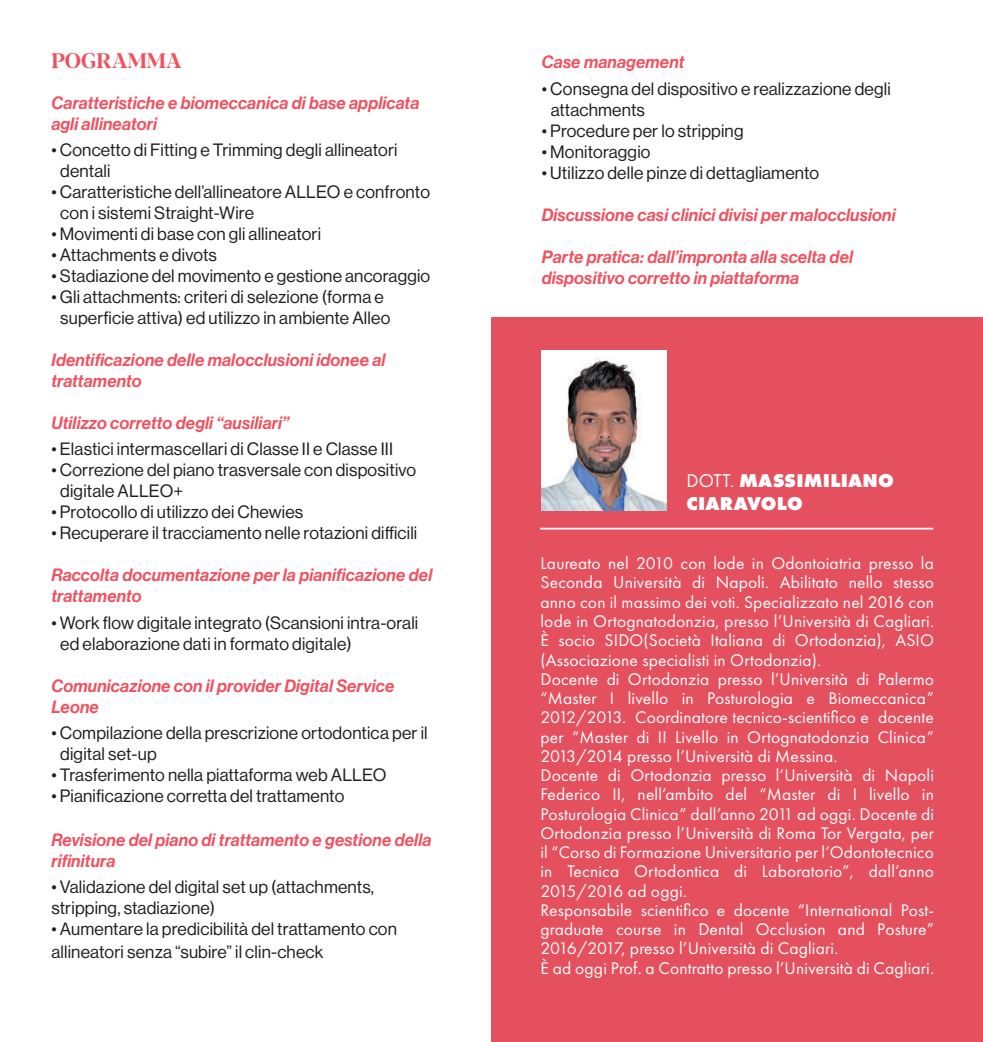
<style>
.page{position:relative;width:983px;height:1042px;background:#fff}
.page>*{position:absolute;margin:0;border:0;box-sizing:border-box;transform-origin:0 0}
.t1{font:700 21px "Blacker Display";color:#ef525e}
.t2{font:800 19.25px/22.8px "Futura PT";letter-spacing:.01em;color:#fff}
.t3{font:17.5px/19.2px "Futura PT";letter-spacing:.01em;color:#fff}
.t4{font:17.5px/21px "N Haas Grotesk DS Pro 55 Rg";letter-spacing:.01em;color:#231f20}
.t5{font:17.5px/21px "N Haas Grotesk DS Pro 66 Md It";letter-spacing:.01em;color:#ef5260}
.s1{font-weight:400}
</style>
<div class="page">
<div style="left:491px;top:317px;width:491px;height:725px;background:#e5505e"></div>
<hr style="left:540px;top:528px;width:393px;height:1px;background:#fff">
<img style="left:541px;top:350px;width:125px;height:160px">
<p class="t1" style="left:51px;top:50px;width:132px">POGRAMMA</p>
<p class="t5" style="left:51px;top:92px;width:369px">Caratteristiche e biomeccanica di base applicata agli allineatori</p>
<p class="t4" style="left:60px;top:139px;width:339px;text-indent:-9px">• Concetto di Fitting e Trimming degli allineatori dentali</p>
<p class="t4" style="left:60px;top:181px;width:371px;text-indent:-9px">• Caratteristiche dell’allineatore ALLEO e confronto con i sistemi Straight-Wire</p>
<p class="t4" style="left:51px;top:223px;width:271px">• Movimenti di base con gli allineatori</p>
<p class="t4" style="left:51px;top:244px;width:167px">• Attachments e divots</p>
<p class="t4" style="left:51px;top:265px;width:380px">• Stadiazione del movimento e gestione ancoraggio</p>
<p class="t4" style="left:51px;top:286px;width:340px;text-align:center">• Gli attachments: criteri di selezione (forma e superficie attiva) ed utilizzo in ambiente Alleo</p>
<p class="t5" style="left:51px;top:350px;width:335px">Identificazione delle malocclusioni idonee al trattamento</p>
<p class="t5" style="left:51px;top:413px;width:239px">Utilizzo corretto degli “ausiliari”</p>
<p class="t4" style="left:51px;top:439px;width:343px">• Elastici intermascellari di Classe II e Classe III</p>
<p class="t4" style="left:60px;top:460px;width:357px;text-indent:-9px">• Correzione del piano trasversale con dispositivo digitale ALLEO+</p>
<p class="t4" style="left:51px;top:502px;width:253px">• Protocollo di utilizzo dei Chewies</p>
<p class="t4" style="left:51px;top:523px;width:367px">• Recuperare il tracciamento nelle rotazioni difficili</p>
<p class="t5" style="left:51px;top:565px;width:382px">Raccolta documentazione per la pianificazione del trattamento</p>
<p class="t4" style="left:60px;top:612px;width:359px;text-indent:-9px">• Work flow digitale integrato (Scansioni intra-orali ed elaborazione dati in formato digitale)</p>
<p class="t5" style="left:51px;top:675px;width:344px">Comunicazione con il provider Digital Service<br>Leone</p>
<p class="t4" style="left:60px;top:722px;width:369px;text-indent:-9px">• Compilazione della prescrizione ortodontica per il digital set-up</p>
<p class="t4" style="left:51px;top:764px;width:336px">• Trasferimento nella piattaforma web ALLEO</p>
<p class="t4" style="left:51px;top:785px;width:294px">• Pianificazione corretta del trattamento</p>
<p class="t5" style="left:51px;top:829px;width:381px">Revisione del piano di trattamento e gestione della rifinitura</p>
<p class="t4" style="left:51px;top:876px;width:324px">• Validazione del digital set up (attachments, stripping, stadiazione)</p>
<p class="t4" style="left:51px;top:917px;width:347px;line-height:22.8px">• Aumentare la predicibilità del trattamento con allineatori senza “subire” il clin-check</p>
<p class="t5" style="left:541px;top:52px;width:144px">Case management</p>
<p class="t4" style="left:550px;top:78px;width:341px;text-indent:-9px">• Consegna del dispositivo e realizzazione degli attachments</p>
<p class="t4" style="left:541px;top:120px;width:203px">• Procedure per lo stripping</p>
<p class="t4" style="left:541px;top:141px;width:110px">• Monitoraggio</p>
<p class="t4" style="left:541px;top:162px;width:279px">• Utilizzo delle pinze di dettagliamento</p>
<p class="t5" style="left:541px;top:204px;width:355px">Discussione casi clinici divisi per malocclusioni</p>
<p class="t5" style="left:541px;top:246px;width:313px">Parte pratica: dall’impronta alla scelta del dispositivo corretto in piattaforma</p>
<p class="t2" style="left:686px;top:469px;width:209px"><span class="s1">DOTT.</span> MASSIMILIANO<br>CIARAVOLO</p>
<p class="t3" style="left:540px;top:554px;width:395px">Laureato nel 2010 con lode in Odontoiatria presso la Seconda Università di Napoli. Abilitato nello stesso anno con il massimo dei voti. Specializzato nel 2016 con lode in Ortognatodonzia, presso l’Università di Cagliari.<br>È socio SIDO(Società Italiana di Ortodonzia), ASIO (Associazione specialisti in Ortodonzia).<br>Docente di Ortodonzia presso l’Università di Palermo “Master I livello in Posturologia e Biomeccanica” 2012/2013. Coordinatore tecnico-scientifico e docente per “Master di II Livello in Ortognatodonzia Clinica” 2013/2014 presso l’Università di Messina.<br>Docente di Ortodonzia presso l’Università di Napoli Federico II, nell’ambito del “Master di I livello in Posturologia Clinica” dall’anno 2011 ad oggi. Docente di Ortodonzia presso l’Università di Roma Tor Vergata, per il “Corso di Formazione Universitario per l’Odontotecnico in Tecnica Ortodontica di Laboratorio”, dall’anno 2015/2016 ad oggi.<br>Responsabile scientifico e docente “International Post&shy;graduate course in Dental Occlusion and Posture” 2016/2017, presso l’Università di Cagliari.<br>È ad oggi Prof. a Contratto presso l’Università di Cagliari.</p>
</div>
